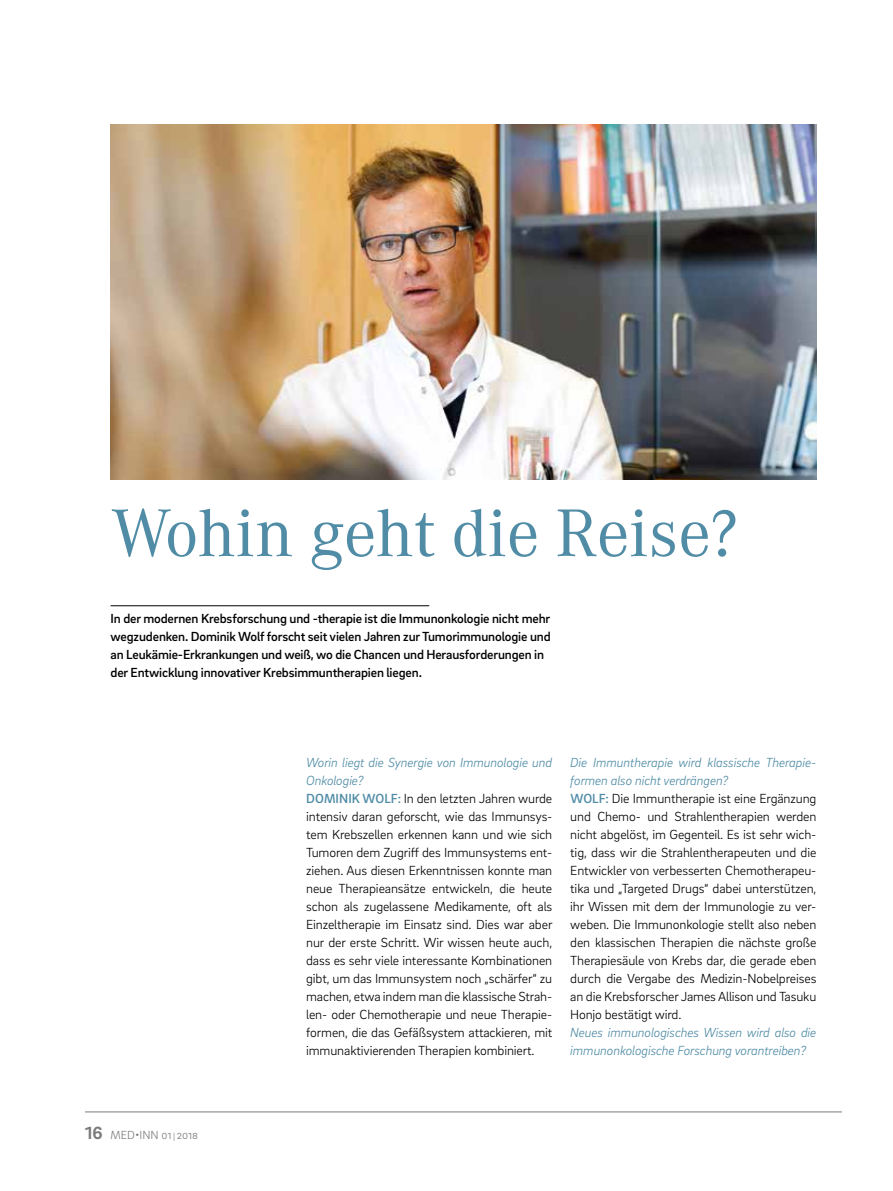
<style>
.page{position:relative;width:893px;height:1191px;background:#fff}
.page>*{position:absolute;margin:0;border:0;box-sizing:border-box;transform-origin:0 0}
.t1{font:66px "Corporate A";color:#508ca6}
.t2{font:300 13.5px/18px "Brix Sans";letter-spacing:-.01em;color:#000}
.t3{font:500 13.5px/18px "Brix Sans";letter-spacing:-.01em;color:#000}
.t4{font:italic 300 13.5px/18px "Brix Sans";letter-spacing:-.01em;color:#508ca6}
.t5{font:300 12px "Brix Sans";color:#7c7b7b}
.s1{font-weight:700;font-size:18px}
.s2{font-style:italic;color:#508ca6}
.s3{font-weight:500;color:#508ca6}
</style>
<div class="page">
<hr style="left:85px;top:1111px;width:757px;height:1px;background:#7c7b7b">
<hr style="left:111px;top:605px;width:318px;height:1px;background:#000">
<img style="left:111px;top:125px;width:705px;height:354px">
<h1 class="t1" style="left:111px;top:494px;width:628px">Wohin geht die Reise?</h1>
<p class="t3" style="left:111px;top:609px;width:442px">In der modernen Krebsforschung und -therapie ist die Immunonkologie nicht mehr wegzudenken. Dominik Wolf forscht seit vielen Jahren zur Tumorimmunologie und an Leukämie-Erkrankungen und weiß, wo die Chancen und Herausforderungen in der Entwicklung innovativer Krebsimmuntherapien liegen.</p>
<p class="t5" style="left:85px;top:1127px;width:115px"><span class="s1">16</span> MED•INN 01| 2018</p>
<p class="t2" style="left:306px;top:753px;width:248px"><span class="s2">Worin liegt die Synergie von Immunologie und Onkologie?<br></span><span class="s3">DOMINIK WOLF:</span> In den letzten Jahren wurde intensiv daran geforscht, wie das Immunsys&shy;tem Krebszellen erkennen kann und wie sich Tumoren dem Zugriff des Immunsystems ent&shy;ziehen. Aus diesen Erkenntnissen konnte man neue Therapieansätze entwickeln, die heute schon als zugelassene Medikamente, oft als Einzeltherapie im Einsatz sind. Dies war aber nur der erste Schritt. Wir wissen heute auch, dass es sehr viele interessante Kombinationen gibt, um das Immunsystem noch „schärfer“ zu machen, etwa indem man die klassische Strah&shy;len- oder Chemotherapie und neue Therapie&shy;formen, die das Gefäßsystem attackieren, mit immunaktivierenden Therapien kombiniert.</p>
<p class="t2" style="left:570px;top:753px;width:248px"><span class="s2">Die Immuntherapie wird klassische Therapie&shy;formen also nicht verdrängen?<br></span><span class="s3">WOLF:</span> Die Immuntherapie ist eine Ergänzung und Chemo- und Strahlentherapien werden nicht abgelöst, im Gegenteil. Es ist sehr wich&shy;tig, dass wir die Strahlentherapeuten und die Entwickler von verbesserten Chemotherapeu&shy;tika und „Targeted Drugs“ dabei unterstützen, ihr Wissen mit dem der Immunologie zu ver&shy;weben. Die Immunonkologie stellt also neben den klassischen Therapien die nächste große Therapiesäule von Krebs dar, die gerade eben durch die Vergabe des Medizin-Nobelpreises an die Krebsforscher James Allison und Tasuku Honjo bestätigt wird.</p>
<p class="t4" style="left:570px;top:1023px;width:248px">Neues immunologisches Wissen wird also die immunonkologische Forschung vorantreiben?</p>
</div>
